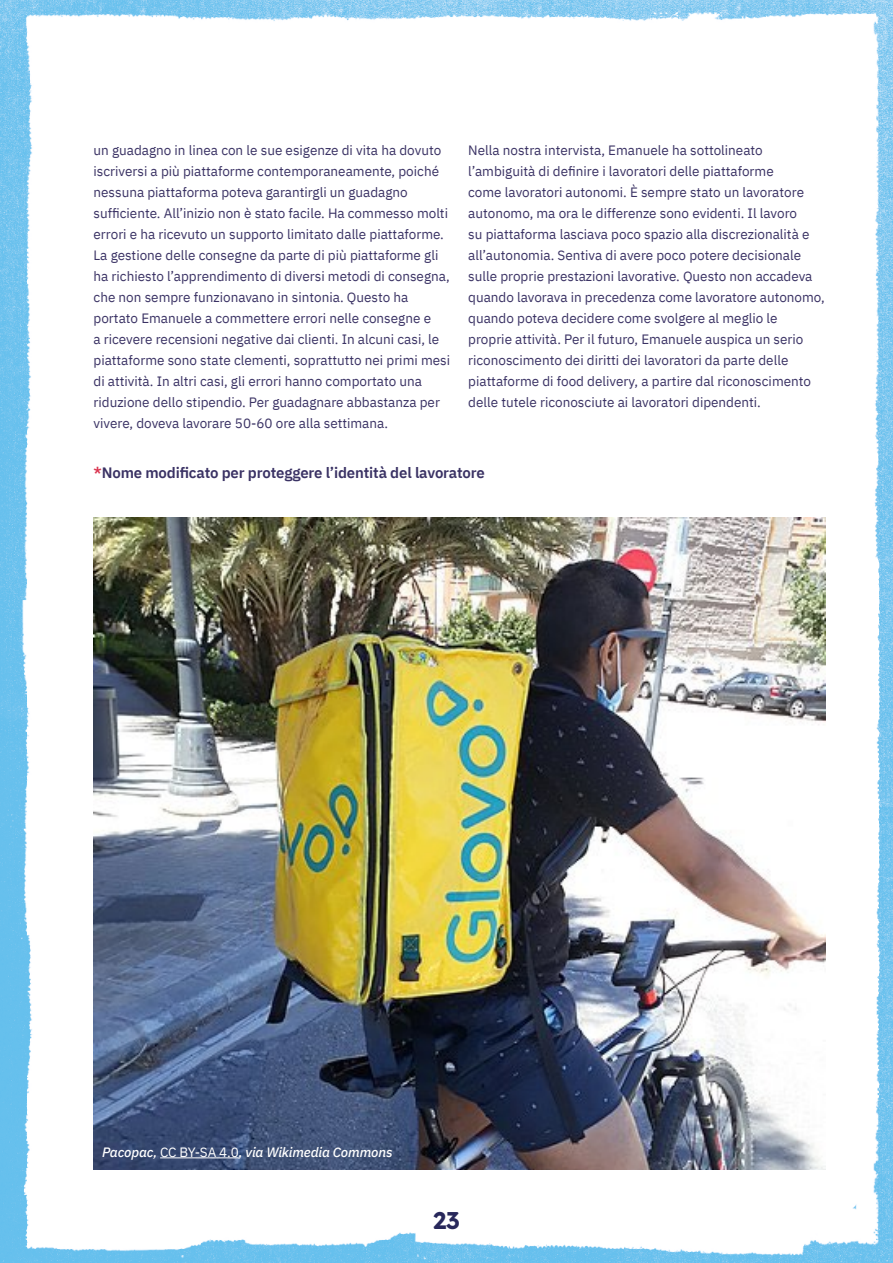
<style>
.page{position:relative;width:893px;height:1263px;background:#fff}
.page>*{position:absolute;margin:0;border:0;box-sizing:border-box;transform-origin:0 0}
.t1{font:700 24px "Lexend";color:#28285b}
.t2{font:600 15px "IBM Plex Sans";letter-spacing:-.01em;color:#3a3264}
.t3{font:13.5px/21px "IBM Plex Sans";color:#3a3264}
.t4{font:italic 500 13.5px "IBM Plex Sans";letter-spacing:-.01em;color:#fff}
.s1{color:#da3550}
.s2{font-weight:400;font-style:normal}
</style>
<div class="page">
<img style="left:0;top:0;width:893px;height:1263px">
<img style="left:94px;top:518px;width:731px;height:651px">
<hr style="left:160px;top:1157px;width:79px;height:1px;background:#fff">
<p class="t3" style="left:94px;top:139px;width:358px">un guadagno in linea con le sue esigenze di vita ha dovuto iscriversi a più piattaforme contemporaneamente, poiché nessuna piattaforma poteva garantirgli un guadagno sufficiente. All’inizio non è stato facile. Ha commesso molti errori e ha ricevuto un supporto limitato dalle piattaforme.<br>La gestione delle consegne da parte di più piattaforme gli ha richiesto l’apprendimento di diversi metodi di consegna, che non sempre funzionavano in sintonia. Questo ha portato Emanuele a commettere errori nelle consegne e<br>a ricevere recensioni negative dai clienti. In alcuni casi, le piattaforme sono state clementi, soprattutto nei primi mesi di attività. In altri casi, gli errori hanno comportato una riduzione dello stipendio. Per guadagnare abbastanza per vivere, doveva lavorare 50-60 ore alla settimana.</p>
<p class="t3" style="left:468px;top:139px;width:358px">Nella nostra intervista, Emanuele ha sottolineato l’ambiguità di definire i lavoratori delle piattaforme<br>come lavoratori autonomi. È sempre stato un lavoratore autonomo, ma ora le differenze sono evidenti. Il lavoro<br>su piattaforma lasciava poco spazio alla discrezionalità e all’autonomia. Sentiva di avere poco potere decisionale sulle proprie prestazioni lavorative. Questo non accadeva quando lavorava in precedenza come lavoratore autonomo, quando poteva decidere come svolgere al meglio le<br>proprie attività. Per il futuro, Emanuele auspica un serio riconoscimento dei diritti dei lavoratori da parte delle piattaforme di food delivery, a partire dal riconoscimento delle tutele riconosciute ai lavoratori dipendenti.</p>
<p class="t2" style="left:94px;top:461px;width:393px"><span class="s1">*</span>Nome modificato per proteggere l’identità del lavoratore</p>
<p class="t4" style="left:102px;top:1141px;width:292px">Pacopac, <span class="s2">CC BY-SA 4.0</span>, via Wikimedia Commons</p>
<h1 class="t1" style="left:433px;top:1202px;width:28px">23</h1>
</div>
